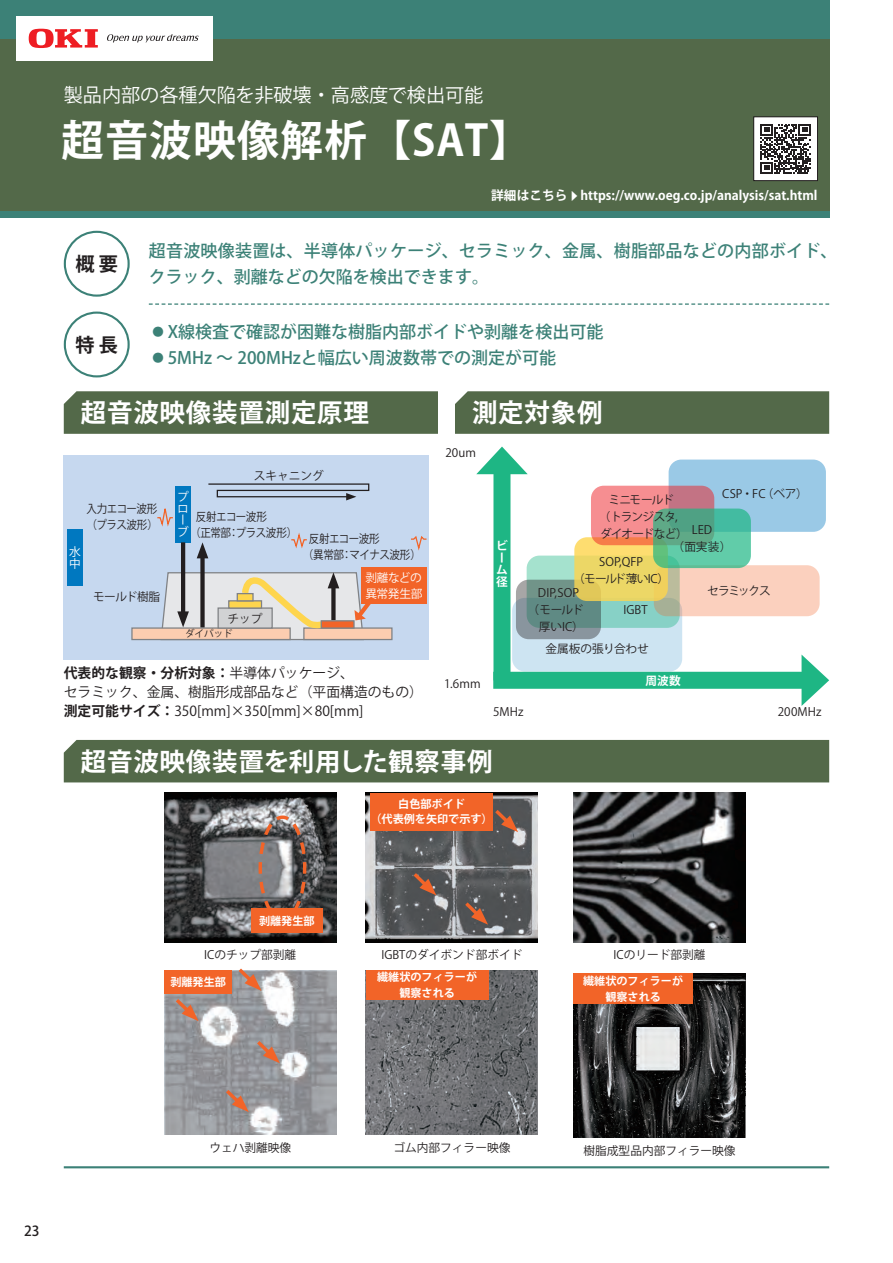
<style>
.page{position:relative;width:893px;height:1263px;background:#fff}
.page>*{position:absolute;margin:0;border:0;box-sizing:border-box;transform-origin:0 0}
.t1{font:700 42.45px "Koz Go Pr 6 N";letter-spacing:.03em;color:#fff}
.t2{font:700 25.5px "Koz Go Pr 6 N";letter-spacing:.03em;color:#fff}
.t3{font:19.2px "Koz Go Pr 6 N";color:#fff}
.t4{font:700 19.2px "Koz Go Pr 6 N";color:#231f20}
.t5{font:500 16.95px/25.5px "Koz Go Pr 6 N";color:#3c8177}
.t6{font:13.8px/19.2px "Koz Go Pr 6 N";color:#231f20}
.t7{font:500 13.8px "Koz Go Pr 6 N";color:#231f20}
.t8{font:700 12.75px "Koz Go Pr 6 N";color:#fff}
.t9{font:11.7px "Koz Go Pr 6 N";color:#231f20}
.t10{font:11.7px/15.9px "Koz Go Pr 6 N";letter-spacing:-.035em;color:#231f20;scale:.9 1}
.t11{font:11.7px/17px "Koz Go Pr 6 N";letter-spacing:-.075em;color:#231f20}
.t12{font:11.7px/17px "Koz Go Pr 6 N";letter-spacing:-.03em;color:#231f20;text-align:center}
.t13{font:11.7px/11.7px "Koz Go Pr 6 N";letter-spacing:-.03em;color:#fff}
.t14{font:700 11.7px/11.7px "Koz Go Pr 6 N";color:#fff}
.t15{font:700 11.1px/15.5px "Koz Go Pr 6 N";color:#fff;text-align:center}
.t16{font:9.6px "Koz Go Pr 6 N";color:#231f20}
.s1{font-size:10.65px}
.s2{font-size:11.4px}
.s3{color:#fff}
.s4{font-weight:700}
</style>
<div class="page">
<hr style="left:64px;top:1166px;width:765px;height:2px;background:#3c8177">
<div style="left:0;top:0;width:829px;height:218px;background:#536949"></div>
<div style="left:0;top:212px;width:829px;height:6px;background:#3c8177"></div>
<div style="left:754px;top:117px;width:63px;height:64px;background:#fff"></div>
<svg style="left:761px;top:124px;width:50px;height:50px"></svg>
<div style="left:753px;top:117px;width:65px;height:64px;border:1px solid #231f20"></div>
<div style="left:0;top:0;width:829px;height:38px;background:#3c8177"></div>
<div style="left:16px;top:16px;width:197px;height:45px;background:#fff"></div>
<svg style="left:29px;top:29px;width:69px;height:19px"></svg>
<svg style="left:107px;top:34px;width:92px;height:8px"></svg>
<div style="left:64px;top:740px;width:765px;height:42px;background:#536949"></div>
<div style="left:64px;top:231px;width:66px;height:66px;border:2px solid #3c8177;border-radius:50%"></div>
<div style="left:64px;top:312px;width:66px;height:65px;border:2px solid #3c8177;border-radius:50%"></div>
<svg style="left:149px;top:303px;width:680px;height:2px"></svg>
<div style="left:64px;top:391px;width:374px;height:43px;background:#536949"></div>
<div style="left:455px;top:391px;width:374px;height:43px;background:#536949"></div>
<div style="left:512px;top:598px;width:170px;height:73px;background:#cde4f2;border-radius:13px"></div>
<svg style="left:527px;top:556px;width:153px;height:72px;background:#92d7c8"></svg>
<svg style="left:654px;top:565px;width:166px;height:51px;background:#f3cdba"></svg>
<svg style="left:516px;top:580px;width:85px;height:59px;background:#71908d"></svg>
<div style="left:669px;top:460px;width:157px;height:72px;background:#9ac9e6;border-radius:13px"></div>
<div style="left:574px;top:537px;width:94px;height:64px;background:linear-gradient(to bottom,#fddc70,#e3d05e);border-radius:13px"></div>
<svg style="left:591px;top:486px;width:123px;height:59px;background:#ec8787"></svg>
<svg style="left:653px;top:508px;width:98px;height:60px;background:#59b896"></svg>
<div style="left:493px;top:464px;width:17px;height:216px;background:#1eb684"></div>
<svg style="left:476px;top:447px;width:52px;height:27px"></svg>
<div style="left:493px;top:672px;width:319px;height:17px;background:#1eb684"></div>
<svg style="left:801px;top:654px;width:28px;height:52px"></svg>
<div style="left:64px;top:455px;width:365px;height:205px;background:#c6d8ef"></div>
<div style="left:131px;top:627px;width:160px;height:13px;background:#fccdb0;border:1px solid #808285"></div>
<div style="left:303px;top:627px;width:90px;height:13px;background:#fccdb0;border:1px solid #808285"></div>
<div style="left:175px;top:486px;width:16px;height:56px;background:#0078c0"></div>
<hr style="left:181px;top:542px;width:4px;height:75px;background:#231f20">
<div style="left:200px;top:553px;width:5px;height:74px;background:#231f20"></div>
<svg style="left:197px;top:542px;width:11px;height:16px"></svg>
<svg style="left:160px;top:571px;width:218px;height:70px"></svg>
<div style="left:237px;top:593px;width:17px;height:8px;background:#fed54d;border:1px solid #808285"></div>
<div style="left:321px;top:620px;width:34px;height:9px;background:#f26428;border:1px solid #808285"></div>
<svg style="left:157px;top:508px;width:16px;height:19px"></svg>
<svg style="left:291px;top:533px;width:16px;height:15px"></svg>
<svg style="left:411px;top:536px;width:16px;height:15px"></svg>
<svg style="left:208px;top:483px;width:162px;height:17px"></svg>
<div style="left:361px;top:568px;width:66px;height:36px;background:#f26428"></div>
<img style="left:573px;top:793px;width:173px;height:149px">
<img style="left:366px;top:970px;width:172px;height:165px">
<div style="left:366px;top:970px;width:122px;height:30px;background:#f26428"></div>
<img style="left:573px;top:973px;width:173px;height:165px">
<div style="left:573px;top:973px;width:120px;height:31px;background:#f26428"></div>
<img style="left:164px;top:793px;width:172px;height:149px">
<svg style="left:257px;top:814px;width:51px;height:94px;background:#847976"></svg>
<div style="left:251px;top:908px;width:72px;height:25px;background:#f26428"></div>
<img style="left:164px;top:971px;width:172px;height:164px">
<div style="left:164px;top:970px;width:68px;height:23px;background:#f26428"></div>
<svg style="left:235px;top:968px;width:26px;height:23px"></svg>
<svg style="left:172px;top:995px;width:27px;height:26px"></svg>
<svg style="left:253px;top:1037px;width:27px;height:26px"></svg>
<svg style="left:222px;top:1086px;width:27px;height:26px"></svg>
<img style="left:366px;top:793px;width:172px;height:149px">
<div style="left:370px;top:793px;width:123px;height:37px;background:#f26428"></div>
<svg style="left:462px;top:899px;width:26px;height:26px"></svg>
<svg style="left:410px;top:869px;width:26px;height:26px"></svg>
<svg style="left:492px;top:806px;width:26px;height:26px"></svg>
<div style="left:67px;top:529px;width:16px;height:56px;background:#0078c0"></div>
<h3 class="t3" style="left:64px;top:84px;width:421px">製品内部の各種欠陥を非破壊・高感度で検出可能</h3>
<h1 class="t1" style="left:62px;top:116px;width:471px">超音波映像解析【SAT】</h1>
<p class="t8" style="left:491px;top:189px;width:328px">詳細はこちら <span class="s1">▶</span> https://www.oeg.co.jp/analysis/sat.html</p>
<h3 class="t5" style="left:149px;top:239px;width:690px">超音波映像装置は、半導体パッケージ、セラミック、金属、樹脂部品などの内部ボイド、クラック、剥離などの欠陥を検出できます。</h3>
<h3 class="t5" style="left:153px;top:320px;width:452px"><span class="s2">●</span> X線検査で確認が困難な樹脂内部ボイドや剥離を検出可能</h3>
<h3 class="t5" style="left:153px;top:345px;width:405px"><span class="s2">●</span> 5MHz ～ 200MHzと幅広い周波数帯での測定が可能</h3>
<h2 class="t2" style="left:81px;top:398px;width:290px">超音波映像装置測定原理</h2>
<h2 class="t2" style="left:472px;top:398px;width:132px">測定対象例</h2>
<h3 class="t4" style="left:76px;top:253px;width:44px">概 要</h3>
<h3 class="t4" style="left:76px;top:334px;width:44px">特 長</h3>
<p class="t10" style="left:86px;top:501px;width:81px">入力エコー波形（プラス波形）</p>
<p class="t13" style="left:69px;top:546px;width:13px">水中</p>
<p class="t9" style="left:93px;top:590px;width:69px">モールド樹脂</p>
<p class="t9" style="left:254px;top:469px;width:72px">スキャニング</p>
<p class="t10" style="left:177px;top:509px;width:135px;text-indent:19px">反射エコー波形<br><span class="s3">ブ</span>（正常部：プラス波形）</p>
<p class="t13" style="left:177px;top:491px;width:13px">プロー</p>
<p class="t10" style="left:303px;top:531px;width:132px;text-indent:6px">反射エコー波形<br>（異常部：マイナス波形）</p>
<p class="t9" style="left:228px;top:612px;width:37px">チップ</p>
<p class="t16" style="left:185px;top:628px;width:49px">ダイパッド</p>
<p class="t13" style="left:365px;top:570px;width:59px;line-height:15.9px">剥離などの異常発生部</p>
<p class="t6" style="left:64px;top:663px;width:361px"><span class="s4">代表的な観察・分析対象：</span>半導体パッケージ、<br>セラミック、金属、樹脂形成部品など（平面構造のもの）<span class="s4">測定可能サイズ：</span>350[mm]×350[mm]×80[mm]</p>
<p class="t9" style="left:445px;top:446px;width:32px">20um</p>
<p class="t9" style="left:444px;top:677px;width:38px">1.6mm</p>
<p class="t14" style="left:496px;top:540px;width:13px">ビーム径</p>
<p class="t9" style="left:722px;top:487px;width:87px">CSP・FC（ベア）</p>
<p class="t11" style="left:599px;top:491px;width:115px;text-indent:10px">ミニモールド<br>（トランジスタ,<br>ダイオードなど） LED</p>
<p class="t9" style="left:673px;top:540px;width:60px">（面実装）</p>
<p class="t9" style="left:707px;top:584px;width:65px">セラミックス</p>
<p class="t12" style="left:573px;top:553px;width:97px">SOP,QFP<br>（モールド薄いIC）</p>
<p class="t9" style="left:538px;top:586px;width:43px">DIP,SOP</p>
<p class="t9" style="left:528px;top:603px;width:57px">（モールド</p>
<p class="t9" style="left:539px;top:620px;width:46px">厚いIC）</p>
<p class="t9" style="left:623px;top:603px;width:26px">IGBT</p>
<p class="t9" style="left:545px;top:642px;width:105px">金属板の張り合わせ</p>
<p class="t14" style="left:645px;top:675px;width:37px">周波数</p>
<p class="t9" style="left:493px;top:705px;width:32px">5MHz</p>
<p class="t9" style="left:778px;top:705px;width:45px">200MHz</p>
<h2 class="t2" style="left:81px;top:747px;width:413px">超音波映像装置を利用した観察事例</h2>
<p class="t15" style="left:259px;top:913px;width:57px">剥離発生部</p>
<p class="t15" style="left:370px;top:796px;width:124px">白色部ボイド<br>（代表例を矢印で示す）</p>
<p class="t9" style="left:381px;top:948px;width:142px">IGBTのダイボンド部ボイド</p>
<p class="t9" style="left:204px;top:948px;width:94px">ICのチップ部剥離</p>
<p class="t9" style="left:613px;top:948px;width:94px">ICのリード部剥離</p>
<p class="t15" style="left:170px;top:974px;width:57px">剥離発生部</p>
<p class="t15" style="left:377px;top:970px;width:101px">繊維状のフィラーが観察される</p>
<p class="t15" style="left:583px;top:974px;width:101px">繊維状のフィラーが観察される</p>
<p class="t7" style="left:24px;top:1223px;width:17px">23</p>
<p class="t9" style="left:209px;top:1141px;width:83px">ウェハ剥離映像</p>
<p class="t9" style="left:393px;top:1141px;width:118px">ゴム内部フィラー映像</p>
<p class="t9" style="left:584px;top:1144px;width:154px">樹脂成型品内部フィラー映像</p>
</div>
